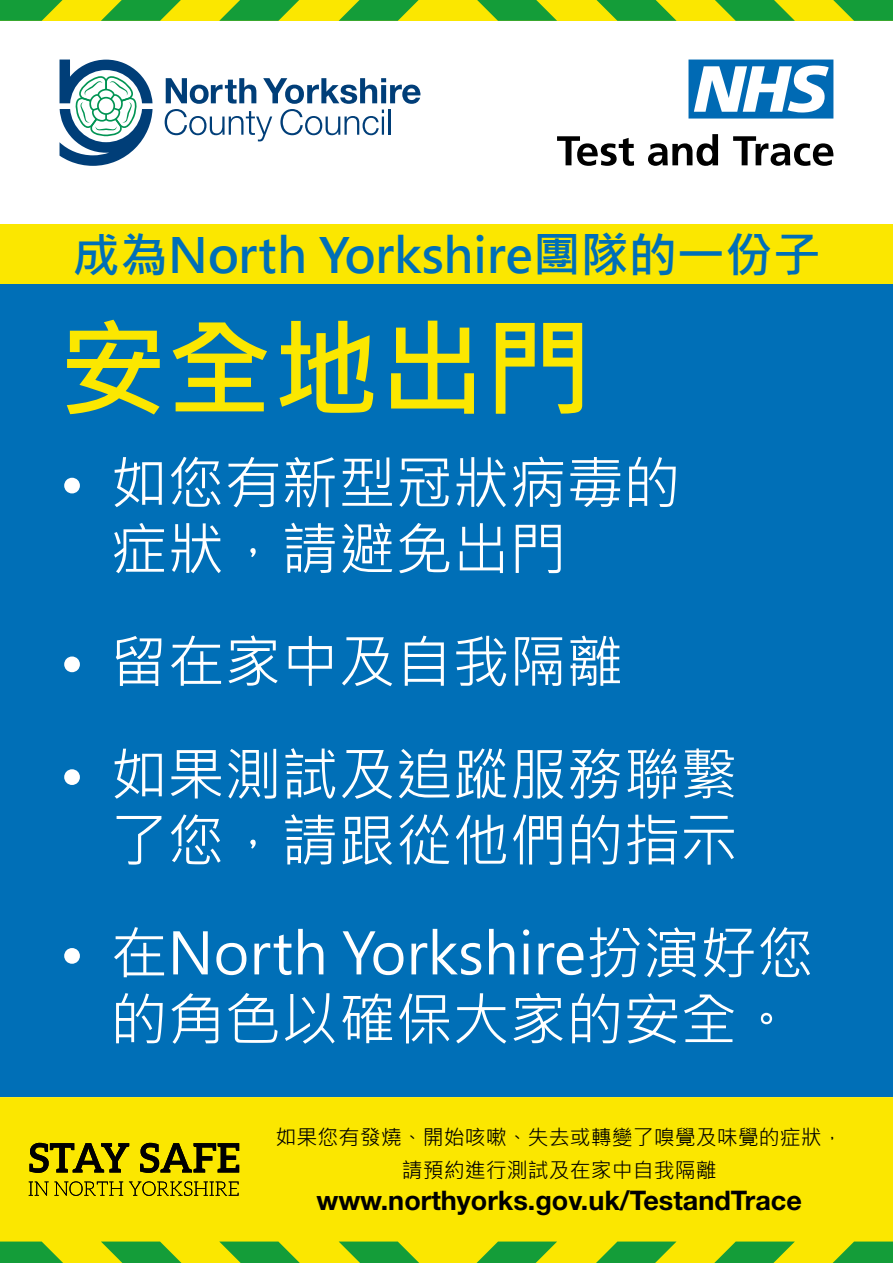
<style>
.page{position:relative;width:893px;height:1263px;background:#fff}
.page>*{position:absolute;margin:0;border:0;box-sizing:border-box;transform-origin:0 0}
.t1{font:106.5px "Microsoft Jheng Hei UI Bold";color:#fbe700}
.t2{font:57px/66px "Microsoft Jheng Hei UI Regular";color:#fff}
.t3{font:48px "Microsoft Jheng Hei UI Bold";color:#006fb7}
.t4{font:700 27px "Helvetica Neue LT Std";color:#000}
.t5{font:21px/32.4px "Microsoft Jheng Hei UI Regular";color:#000;text-align:center}
</style>
<div class="page">
<div style="left:0;top:284px;width:893px;height:813px;background:#006fb7"></div>
<svg style="left:688px;top:60px;width:145px;height:59px"></svg>
<svg style="left:557px;top:136px;width:77px;height:30px"></svg>
<svg style="left:648px;top:134px;width:70px;height:32px"></svg>
<svg style="left:733px;top:136px;width:100px;height:30px"></svg>
<svg style="left:165px;top:78px;width:255px;height:63px"></svg>
<hr style="left:388px;top:110px;width:3px;height:25px;background:#003e78">
<svg style="left:60px;top:60px;width:93px;height:106px"></svg>
<div style="left:0;top:1097px;width:893px;height:144px;background:#fbe700"></div>
<div style="left:0;top:224px;width:893px;height:60px;background:#fbe700"></div>
<div style="left:0;top:0;width:893px;height:21px;background:#fbe700"></div>
<svg style="left:339px;top:0;width:80px;height:21px"></svg>
<svg style="left:219px;top:0;width:80px;height:21px"></svg>
<svg style="left:101px;top:0;width:80px;height:21px"></svg>
<svg style="left:0;top:0;width:63px;height:21px"></svg>
<svg style="left:477px;top:0;width:80px;height:21px"></svg>
<svg style="left:596px;top:0;width:80px;height:21px"></svg>
<svg style="left:715px;top:0;width:80px;height:21px"></svg>
<svg style="left:833px;top:0;width:60px;height:21px"></svg>
<div style="left:0;top:1241px;width:893px;height:22px;background:#fbe700"></div>
<svg style="left:339px;top:1241px;width:80px;height:22px"></svg>
<svg style="left:219px;top:1241px;width:81px;height:22px"></svg>
<svg style="left:101px;top:1241px;width:81px;height:22px"></svg>
<svg style="left:0;top:1241px;width:63px;height:22px"></svg>
<svg style="left:476px;top:1241px;width:81px;height:22px"></svg>
<svg style="left:596px;top:1241px;width:80px;height:22px"></svg>
<svg style="left:714px;top:1241px;width:81px;height:22px"></svg>
<svg style="left:832px;top:1241px;width:61px;height:22px"></svg>
<svg style="left:29px;top:1143px;width:210px;height:30px"></svg>
<svg style="left:29px;top:1181px;width:210px;height:15px"></svg>
<p class="t3" style="left:72px;top:225px;width:750px">成為North Yorkshire團隊的一份子</p>
<h1 class="t1" style="left:60px;top:302px;width:534px">安全地出門</h1>
<p class="t2" style="left:111px;top:450px;width:572px;text-indent:-51px">• 如您有新型冠狀病毒的症狀，請避免出門</p>
<p class="t2" style="left:60px;top:629px;width:566px">• 留在家中及自我隔離</p>
<p class="t2" style="left:60px;top:742px;width:680px;text-align:right">• 如果測試及追蹤服務聯繫了您，請跟從他們的指示</p>
<p class="t2" style="left:60px;top:920px;width:756px;text-align:center">• 在North Yorkshire扮演好您的角色以確保大家的安全。</p>
<p class="t5" style="left:276px;top:1121px;width:569px">如果您有發燒、開始咳嗽、失去或轉變了嗅覺及味覺的症狀，請預約進行測試及在家中自我隔離</p>
<p class="t4" style="left:316px;top:1184px;width:487px">www.northyorks.gov.uk/TestandTrace</p>
</div>
